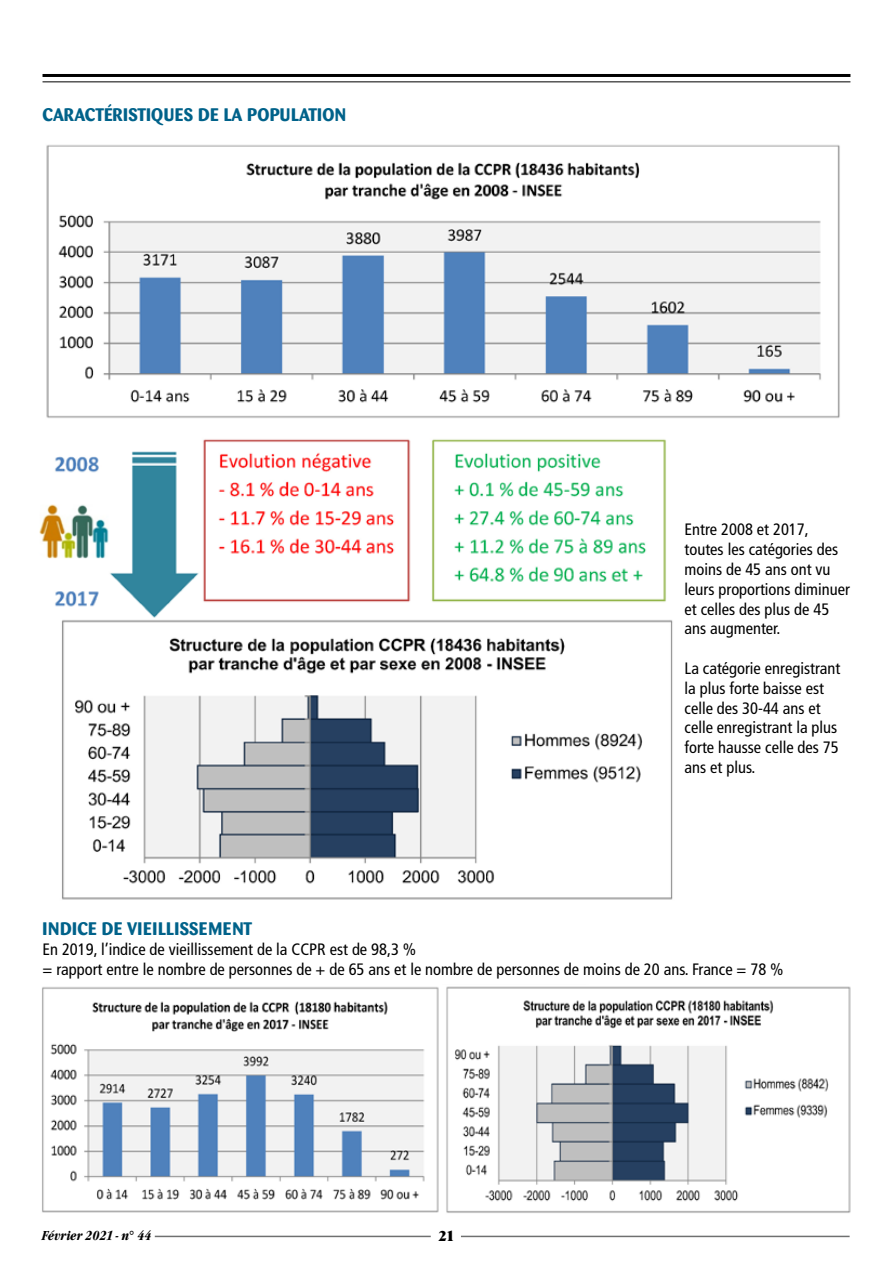
<style>
.page{position:relative;width:893px;height:1263px;background:#fff}
.page>*{position:absolute;margin:0;border:0;box-sizing:border-box;transform-origin:0 0}
.t1{font:700 18px "Barmeno";letter-spacing:.02em;color:#00628a}
.t2{font:condensed 16.5px/19.8px "Frutiger";color:#000}
.t3{font:800 15px "Nimbus Roman D";color:#000}
.t4{font:italic 700 condensed 13.5px "Garamond Itc T";color:#000}
</style>
<div class="page">
<hr style="left:43px;top:74px;width:807px;height:3px;background:#000">
<hr style="left:43px;top:81px;width:807px;height:1px;background:#000">
<hr style="left:155px;top:1236px;width:276px;height:1px;background:#6f7070">
<hr style="left:461px;top:1236px;width:389px;height:1px;background:#6f7070">
<img style="left:46px;top:145px;width:794px;height:273px">
<img style="left:42px;top:987px;width:397px;height:226px">
<img style="left:446px;top:986px;width:405px;height:227px">
<img style="left:39px;top:439px;width:634px;height:461px">
<p class="t1" style="left:43px;top:103px;width:305px">CARACTÉRISTIQUES DE LA POPULATION</p>
<p class="t2" style="left:685px;top:520px;width:167px">Entre 2008 et 2017, toutes les catégories des moins de 45 ans ont vu leurs proportions diminuer et celles des plus de 45 ans augmenter.</p>
<p class="t2" style="left:685px;top:658px;width:157px">La catégorie enregistrant la plus forte baisse est celle des 30-44 ans et celle enregistrant la plus forte hausse celle des 75 ans et plus.</p>
<p class="t1" style="left:43px;top:918px;width:211px">INDICE DE VIEILLISSEMENT</p>
<p class="t2" style="left:43px;top:939px;width:743px">En 2019, l’indice de vieillissement de la CCPR est de 98,3 %<br>= rapport entre le nombre de personnes de + de 65 ans et le nombre de personnes de moins de 20 ans. France = 78 %</p>
<p class="t4" style="left:42px;top:1228px;width:111px">Février 2021 - n° 44</p>
<p class="t3" style="left:439px;top:1227px;width:17px">21</p>
</div>
